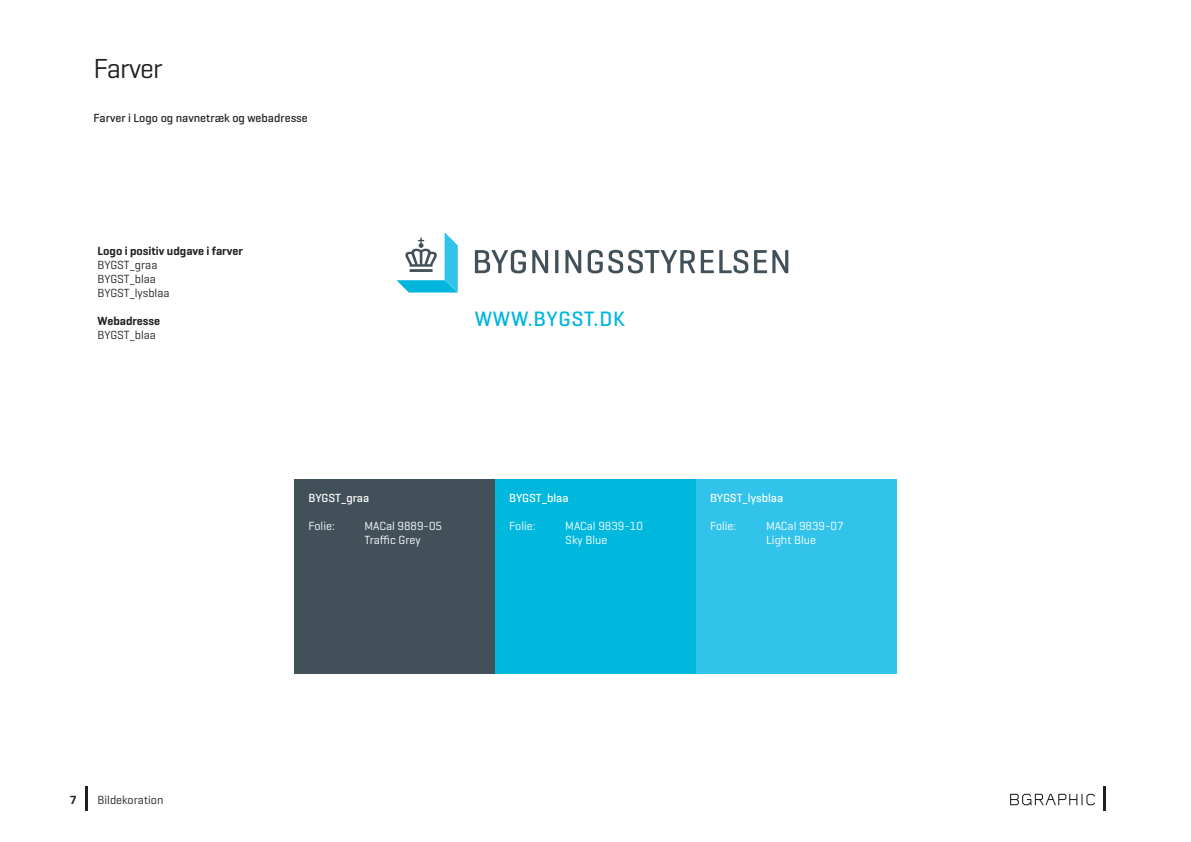
<style>
.page{position:relative;width:1191px;height:842px;background:#fff}
.page>*{position:absolute;margin:0;border:0;box-sizing:border-box;transform-origin:0 0}
.t1{font:28px "Geogrotesque";letter-spacing:-.03em;color:#231f20}
.t2{font:500 21.2px "Geogrotesque";letter-spacing:.04em;color:#00b5de}
.t3{font:12px/14px "Geogrotesque";color:#fff}
.t4{font:12px/14px "Geogrotesque";color:#231f20}
.t5{font:600 12px "Geogrotesque";color:#231f20}
.t6{font:500 12px "Geogrotesque";color:#231f20}
.t7{font:500 12px "Geogrotesque";color:#fff}
</style>
<div class="page">
<svg style="left:1010px;top:794px;width:85px;height:11px"></svg>
<hr style="left:85px;top:786px;width:2px;height:25px;background:#231f20">
<hr style="left:1103px;top:786px;width:3px;height:25px;background:#231f20">
<div style="left:294px;top:479px;width:201px;height:194px;background:#425159"></div>
<div style="left:495px;top:479px;width:201px;height:194px;background:#00b8de"></div>
<div style="left:696px;top:479px;width:200px;height:194px;background:#31c3e9"></div>
<svg style="left:396px;top:232px;width:62px;height:61px"></svg>
<svg style="left:475px;top:250px;width:313px;height:23px"></svg>
<h1 class="t1" style="left:94px;top:51px;width:71px">Farver</h1>
<p class="t6" style="left:94px;top:111px;width:216px">Farver i Logo og navnetræk og webadresse</p>
<p class="t5" style="left:98px;top:243px;width:147px">Logo i positiv udgave i farver</p>
<p class="t4" style="left:98px;top:257px;width:73px">BYGST_graa<br>BYGST_blaa<br>BYGST_lysblaa</p>
<p class="t5" style="left:98px;top:313px;width:64px">Webadresse</p>
<p class="t4" style="left:98px;top:327px;width:60px">BYGST_blaa</p>
<h2 class="t2" style="left:475px;top:305px;width:152px">WWW.BYGST.DK</h2>
<p class="t7" style="left:308px;top:491px;width:62px">BYGST_graa</p>
<p class="t3" style="left:308px;top:519px;width:28px">Folie:</p>
<p class="t3" style="left:364px;top:519px;width:79px">MACal 9889-05<br>Traffic Grey</p>
<p class="t7" style="left:509px;top:491px;width:61px">BYGST_blaa</p>
<p class="t3" style="left:509px;top:519px;width:28px">Folie:</p>
<p class="t3" style="left:565px;top:519px;width:79px">MACal 9839-10<br>Sky Blue</p>
<p class="t7" style="left:710px;top:491px;width:75px">BYGST_lysblaa</p>
<p class="t3" style="left:710px;top:519px;width:28px">Folie:</p>
<p class="t3" style="left:766px;top:519px;width:79px">MACal 9839-07<br>Light Blue</p>
<p class="t5" style="left:70px;top:792px;width:8px">7</p>
<p class="t4" style="left:98px;top:792px;width:67px">Bildekoration</p>
</div>
